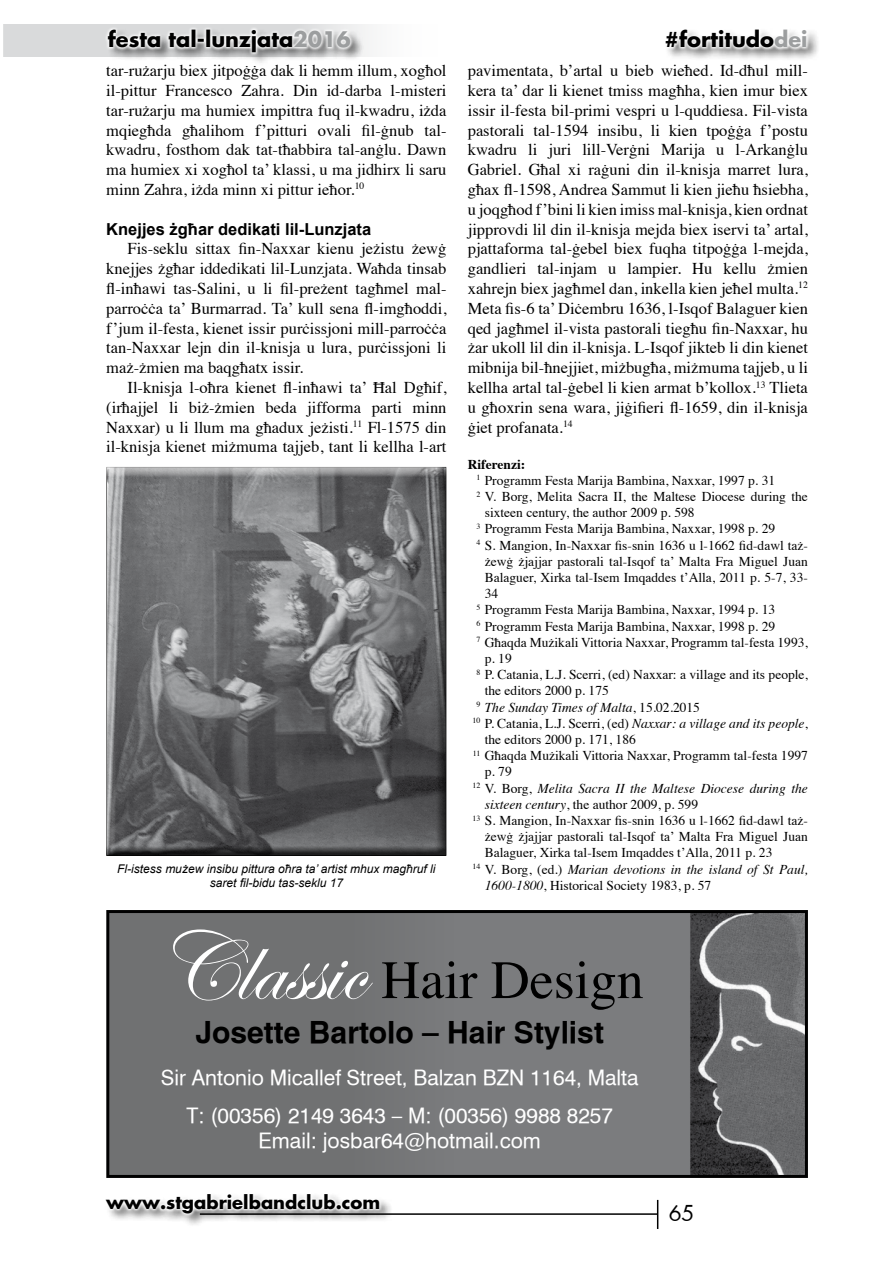
<style>
.page{position:relative;width:893px;height:1263px;background:#fff}
.page>*{position:absolute;margin:0;border:0;box-sizing:border-box;transform-origin:0 0}
.t1{font:54px "Times";color:#000}
.t2{font:700 30px "Halveticus";color:#000}
.t3{font:21px/38px "Halveticus";color:#fff;text-align:center}
.t4{font:21px "M Futura Bol";color:#000}
.t5{font:21px "M Futura";color:#000}
.t6{font:18px "M Futura Bol";color:#000}
.t7{font:16.5px/19.8px "Times";color:#000;text-align:justify}
.t8{font:700 16.5px "Arial";color:#000}
.t9{font:13.5px "Times";color:#000}
.t10{font:italic 13.5px "Times";color:#000}
.t11{font:700 13.5px "Times";color:#000}
.t12{font:italic 12px/14.4px "Arial";color:#000;text-align:center}
.s1{color:#9c9e9f}
.s2{font-style:normal}
.s3{font-style:italic}
.s4{font-family:"Edwardian Script ITC";font-size:99px;color:#fff}
</style>
<div class="page">
<div style="left:105px;top:467px;width:342px;height:389px;background:#000;opacity:.75"></div>
<div style="left:108px;top:911px;width:698px;height:265px;background:#707172"></div>
<img style="left:445px;top:914px;width:359px;height:260px">
<div style="left:106px;top:910px;width:702px;height:268px;border:3px solid #000"></div>
<div style="left:3px;top:24px;width:444px;height:33px;background:linear-gradient(to right,#ced0d1,#f4f4f5)"></div>
<div style="left:664px;top:28px;width:156px;height:34px;background:#000;opacity:.75"></div>
<svg style="left:664px;top:28px;width:146px;height:23px"></svg>
<div style="left:106px;top:28px;width:258px;height:38px;background:#000;opacity:.75"></div>
<svg style="left:105px;top:27px;width:249px;height:29px"></svg>
<div style="left:105px;top:1192px;width:288px;height:35px;background:#000;opacity:.75"></div>
<svg style="left:105px;top:1192px;width:277px;height:25px"></svg>
<hr style="left:200px;top:1213px;width:458px;height:2px;background:#000">
<svg style="left:657px;top:1200px;width:1px;height:29px"></svg>
<p class="t4" style="left:108px;top:24px;width:245px">festa tal-lunzjata<span class="s1">2016</span></p>
<p class="t4" style="left:665px;top:24px;width:144px">#fortitudo<span class="s1">dei</span></p>
<p class="t7" style="left:106px;top:59px;width:342px">tar-rużarju biex jitpoġġa dak li hemm illum, xogħol il-pittur Francesco Zahra. Din id-darba l-misteri tar-rużarju ma humiex impittra fuq il-kwadru, iżda mqiegħda għalihom f’pitturi ovali fil-ġnub tal&shy;kwadru, fosthom dak tat-tħabbira tal-anġlu. Dawn ma humiex xi xogħol ta’ klassi, u ma jidhirx li saru minn Zahra, iżda minn xi pittur ieħor.<sup>10</sup></p>
<p class="t8" style="left:106px;top:218px;width:266px">Knejjes żgħar dedikati lil-Lunzjata</p>
<p class="t7" style="left:106px;top:238px;width:342px;text-indent:21px">Fis-seklu sittax fin-Naxxar kienu jeżistu żewġ knejjes żgħar iddedikati lil-Lunzjata. Waħda tinsab fl-inħawi tas-Salini, u li fil-preżent tagħmel mal&shy;parroċċa ta’ Burmarrad. Ta’ kull sena fl-imgħoddi, f’jum il-festa, kienet issir purċissjoni mill-parroċċa tan-Naxxar lejn din il-knisja u lura, purċissjoni li maż-żmien ma baqgħatx issir.</p>
<p class="t7" style="left:106px;top:376px;width:342px;text-indent:21px">Il-knisja l-oħra kienet fl-inħawi ta’ Ħal Dgħif, (irħajjel li biż-żmien beda jifforma parti minn Naxxar) u li llum ma għadux jeżisti.<sup>11</sup> Fl-1575 din il-knisja kienet miżmuma tajjeb, tant li kellha l-art</p>
<p class="t7" style="left:468px;top:59px;width:342px">pavimentata, b’artal u bieb wieħed. Id-dħul mill&shy;kera ta’ dar li kienet tmiss magħha, kien imur biex issir il-festa bil-primi vespri u l-quddiesa. Fil-vista pastorali tal-1594 insibu, li kien tpoġġa f’postu kwadru li juri lill-Verġni Marija u l-Arkanġlu Gabriel. Għal xi raġuni din il-knisja marret lura, għax fl-1598, Andrea Sammut li kien jieħu ħsiebha, u joqgħod f’bini li kien imiss mal-knisja, kien ordnat jipprovdi lil din il-knisja mejda biex iservi ta’ artal, pjattaforma tal-ġebel biex fuqha titpoġġa l-mejda, gandlieri tal-injam u lampier. Hu kellu żmien xahrejn biex jagħmel dan, inkella kien jeħel multa.<sup>12<br></sup>Meta fis-6 ta’ Diċembru 1636, l-Isqof Balaguer kien qed jagħmel il-vista pastorali tiegħu fin-Naxxar, hu żar ukoll lil din il-knisja. L-Isqof jikteb li din kienet mibnija bil-ħnejjiet, miżbugħa, miżmuma tajjeb, u li kellha artal tal-ġebel li kien armat b’kollox.<sup>13</sup> Tlieta u għoxrin sena wara, jiġifieri fl-1659, din il-knisja ġiet profanata.<sup>14</sup></p>
<p class="t11" style="left:468px;top:451px;width:59px">Riferenzi:</p>
<p class="t9" style="left:477px;top:468px;width:300px"><sup>1</sup> Programm Festa Marija Bambina, Naxxar, 1997 p. 31</p>
<p class="t9" style="left:477px;top:484px;width:333px"><sup>2</sup> V. Borg, Melita Sacra II, the Maltese Diocese during the</p>
<p class="t9" style="left:485px;top:500px;width:211px">sixteen century, the author 2009 p. 598</p>
<p class="t9" style="left:477px;top:516px;width:300px"><sup>3</sup> Programm Festa Marija Bambina, Naxxar, 1998 p. 29</p>
<p class="t9" style="left:477px;top:532px;width:333px"><sup>4</sup> S. Mangion, In-Naxxar fis-snin 1636 u l-1662 fid-dawl taż-</p>
<p class="t9" style="left:485px;top:549px;width:325px">żewġ żjajjar pastorali tal-Isqof ta’ Malta Fra Miguel Juan</p>
<p class="t9" style="left:485px;top:565px;width:325px">Balaguer, Xirka tal-Isem Imqaddes t’Alla, 2011 p. 5-7, 33-</p>
<p class="t9" style="left:485px;top:581px;width:15px">34</p>
<p class="t9" style="left:477px;top:597px;width:300px"><sup>5</sup> Programm Festa Marija Bambina, Naxxar, 1994 p. 13</p>
<p class="t9" style="left:477px;top:613px;width:300px"><sup>6</sup> Programm Festa Marija Bambina, Naxxar, 1998 p. 29</p>
<p class="t9" style="left:477px;top:630px;width:333px"><sup>7</sup> Għaqda Mużikali Vittoria Naxxar, Programm tal-festa 1993,</p>
<p class="t9" style="left:485px;top:646px;width:28px">p. 19</p>
<p class="t9" style="left:477px;top:662px;width:333px"><sup>8</sup> P. Catania, L.J. Scerri, (ed) Naxxar: a village and its people,</p>
<p class="t9" style="left:485px;top:678px;width:126px">the editors 2000 p. 175</p>
<p class="t10" style="left:477px;top:695px;width:225px"><sup>9</sup> The Sunday Times of Malta<span class="s2">, 15.02.2015</span></p>
<p class="t10" style="left:473px;top:711px;width:337px"><sup>10</sup> <span class="s2">P. Catania, L.J. Scerri, (ed)</span> Naxxar: a village and its people<span class="s2">,</span></p>
<p class="t9" style="left:485px;top:727px;width:153px">the editors 2000 p. 171, 186</p>
<p class="t9" style="left:473px;top:743px;width:336px"><sup>11</sup> Għaqda Mużikali Vittoria Naxxar, Programm tal-festa 1997</p>
<p class="t9" style="left:485px;top:759px;width:28px">p. 79</p>
<p class="t10" style="left:473px;top:776px;width:337px"><sup>12</sup> <span class="s2">V. Borg,</span> Melita Sacra II the Maltese Diocese during the</p>
<p class="t9" style="left:485px;top:792px;width:215px"><span class="s3">sixteen century</span>, the author 2009, p. 599</p>
<p class="t9" style="left:473px;top:808px;width:337px"><sup>13</sup> S. Mangion, In-Naxxar fis-snin 1636 u l-1662 fid-dawl taż-</p>
<p class="t9" style="left:485px;top:824px;width:325px">żewġ żjajjar pastorali tal-Isqof ta’ Malta Fra Miguel Juan</p>
<p class="t9" style="left:485px;top:840px;width:289px">Balaguer, Xirka tal-Isem Imqaddes t’Alla, 2011 p. 23</p>
<p class="t10" style="left:473px;top:857px;width:337px"><sup>14</sup> <span class="s2">V. Borg, (ed.)</span> Marian devotions in the island of St Paul,</p>
<p class="t9" style="left:485px;top:873px;width:228px"><span class="s3">1600-1800</span>, Historical Society 1983, p. 57</p>
<h1 class="t1" style="left:156px;top:929px;width:489px"><span class="s4">Classic</span> Hair Design</h1>
<h2 class="t2" style="left:196px;top:1014px;width:410px">Josette Bartolo – Hair Stylist</h2>
<p class="t3" style="left:161px;top:1058px;width:479px">Sir Antonio Micallef Street, Balzan BZN 1164, Malta<br>T: (00356) 2149 3643 – M: (00356) 9988 8257</p>
<p class="t3" style="left:258px;top:1121px;width:284px">Email: josbar64@hotmail.com</p>
<p class="t12" style="left:117px;top:862px;width:320px">Fl-istess mużew insibu pittura oħra ta’ artist mhux magħruf li saret fil-bidu tas-seklu 17</p>
<p class="t6" style="left:106px;top:1189px;width:275px">www.stgabrielbandclub.com</p>
<p class="t5" style="left:669px;top:1199px;width:27px">65</p>
</div>
